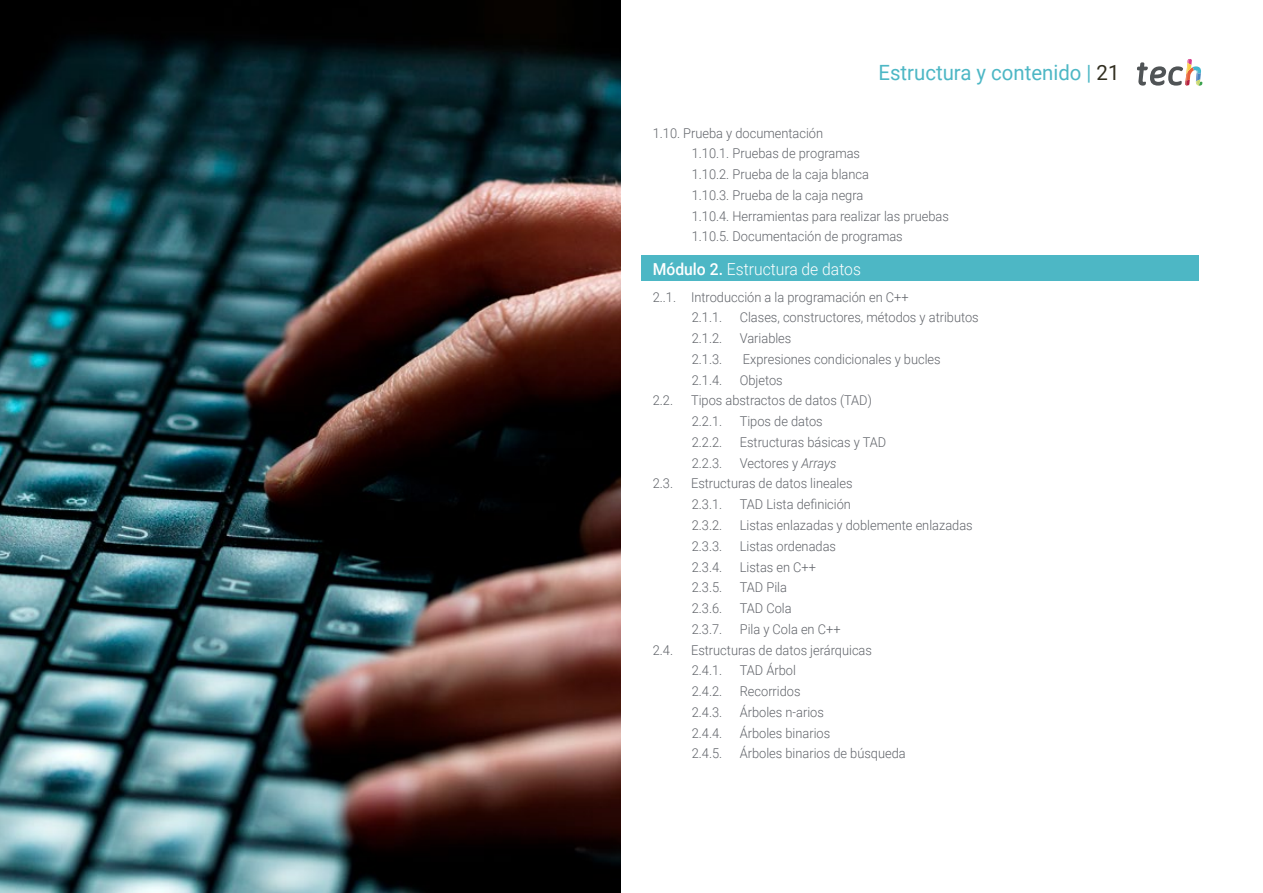
<style>
.page{position:relative;width:1263px;height:893px;background:#fff}
.page>*{position:absolute;margin:0;border:0;box-sizing:border-box;transform-origin:0 0}
.t1{font:21px "Roboto";color:#4db7c5}
.t2{font:300 16.5px "Roboto";color:#fff;scale:.95 1}
.t3{font:300 13.5px/20.7px "Roboto";color:#61646a;scale:.95 1}
.s1{color:#312e20}
.s2{font-weight:500}
.s3{font-style:italic}
</style>
<div class="page">
<img style="left:0;top:0;width:621px;height:893px">
<div style="left:642px;top:256px;width:557px;height:25px;background:#4db7c5"></div>
<svg style="left:1137px;top:59px;width:65px;height:27px"></svg>
<h1 class="t1" style="left:878px;top:57px;width:242px">Estructura y contenido | <span class="s1">21</span></h1>
<p class="t3" style="left:692px;top:122px;width:272px;text-indent:-39px">1.10. Prueba y documentación<br>1.10.1. Pruebas de programas<br>1.10.2. Prueba de la caja blanca<br>1.10.3. Prueba de la caja negra<br>1.10.4. Herramientas para realizar las pruebas 1.10.5. Documentación de programas</p>
<p class="t2" style="left:653px;top:257px;width:221px"><span class="s2">Módulo 2.</span> Estructura de datos</p>
<p class="t3" style="left:692px;top:286px;width:230px;text-indent:-39px">2..1. Introducción a la programación en C++<br>2.1.1.</p>
<p class="t3" style="left:740px;top:307px;width:253px">Clases, constructores, métodos y atributos</p>
<p class="t3" style="left:692px;top:328px;width:34px">2.1.2.</p>
<p class="t3" style="left:740px;top:328px;width:56px">Variables</p>
<p class="t3" style="left:692px;top:348px;width:34px">2.1.3.</p>
<p class="t3" style="left:743px;top:348px;width:210px">Expresiones condicionales y bucles</p>
<p class="t3" style="left:692px;top:369px;width:34px">2.1.4.</p>
<p class="t3" style="left:740px;top:369px;width:47px">Objetos</p>
<p class="t3" style="left:653px;top:390px;width:23px">2.2.</p>
<p class="t3" style="left:691px;top:390px;width:192px">Tipos abstractos de datos (TAD)<br>2.2.1.</p>
<p class="t3" style="left:740px;top:411px;width:89px">Tipos de datos</p>
<p class="t3" style="left:692px;top:431px;width:34px">2.2.2.</p>
<p class="t3" style="left:740px;top:431px;width:156px">Estructuras básicas y TAD</p>
<p class="t3" style="left:692px;top:452px;width:34px">2.2.3.</p>
<p class="t3" style="left:740px;top:452px;width:103px">Vectores y <span class="s3">Arrays</span></p>
<p class="t3" style="left:653px;top:473px;width:23px">2.3.</p>
<p class="t3" style="left:691px;top:473px;width:172px">Estructuras de datos lineales<br>2.3.1.</p>
<p class="t3" style="left:740px;top:494px;width:119px">TAD Lista definición</p>
<p class="t3" style="left:692px;top:514px;width:34px">2.3.2.</p>
<p class="t3" style="left:740px;top:514px;width:247px">Listas enlazadas y doblemente enlazadas</p>
<p class="t3" style="left:692px;top:535px;width:34px">2.3.3.</p>
<p class="t3" style="left:740px;top:535px;width:103px">Listas ordenadas</p>
<p class="t3" style="left:692px;top:556px;width:34px">2.3.4.</p>
<p class="t3" style="left:740px;top:556px;width:82px">Listas en C++</p>
<p class="t3" style="left:692px;top:577px;width:34px">2.3.5.</p>
<p class="t3" style="left:740px;top:577px;width:51px">TAD Pila</p>
<p class="t3" style="left:692px;top:597px;width:34px">2.3.6.</p>
<p class="t3" style="left:740px;top:597px;width:56px">TAD Cola</p>
<p class="t3" style="left:692px;top:618px;width:34px">2.3.7.</p>
<p class="t3" style="left:740px;top:618px;width:108px">Pila y Cola en C++</p>
<p class="t3" style="left:653px;top:639px;width:23px">2.4.</p>
<p class="t3" style="left:691px;top:639px;width:192px">Estructuras de datos jerárquicas<br>2.4.1.</p>
<p class="t3" style="left:740px;top:660px;width:61px">TAD Árbol</p>
<p class="t3" style="left:692px;top:680px;width:34px">2.4.2.</p>
<p class="t3" style="left:740px;top:680px;width:66px">Recorridos</p>
<p class="t3" style="left:692px;top:701px;width:34px">2.4.3.</p>
<p class="t3" style="left:740px;top:701px;width:90px">Árboles n-arios</p>
<p class="t3" style="left:692px;top:722px;width:34px">2.4.4.</p>
<p class="t3" style="left:740px;top:722px;width:97px">Árboles binarios</p>
<p class="t3" style="left:692px;top:743px;width:34px">2.4.5.</p>
<p class="t3" style="left:740px;top:743px;width:176px">Árboles binarios de búsqueda</p>
</div>
